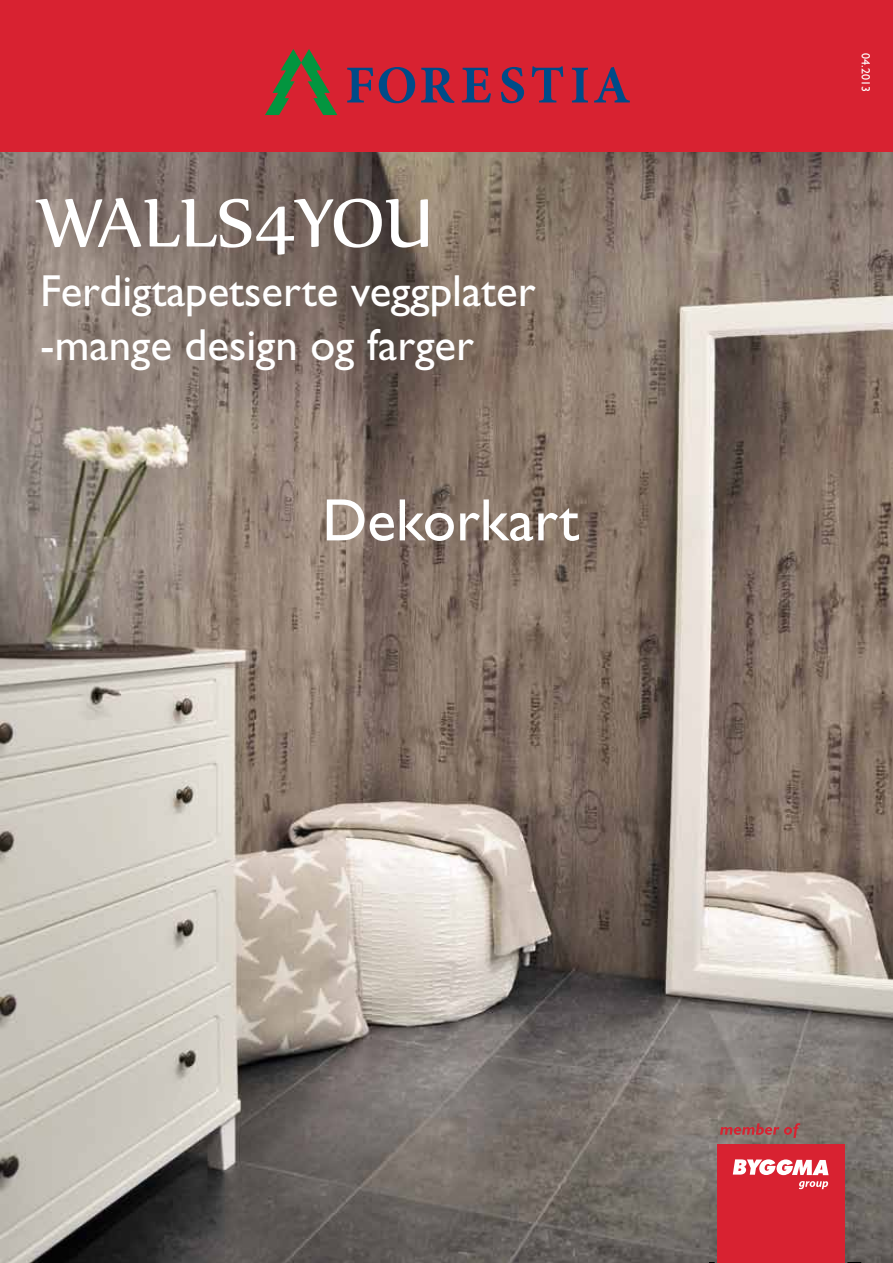
<style>
.page{position:relative;width:893px;height:1263px;background:#fff}
.page>*{position:absolute;margin:0;border:0;box-sizing:border-box;transform-origin:0 0}
.t1{font:82.5px "Nyala";color:#fff}
.t2{font:60px "Gill Sans Std";color:#fff}
.t3{font:45px/54px "Gill Sans Std";color:#fff}
.t4{font:12px "Gill Sans Std";color:#fffffe}
</style>
<div class="page">
<img style="left:1px;top:151px;width:892px;height:1112px">
<div style="left:0;top:0;width:893px;height:151px;background:#d82231"></div>
<svg style="left:265px;top:49px;width:72px;height:66px"></svg>
<svg style="left:347px;top:68px;width:26px;height:34px"></svg>
<svg style="left:379px;top:67px;width:36px;height:36px"></svg>
<svg style="left:421px;top:68px;width:33px;height:35px"></svg>
<svg style="left:462px;top:68px;width:29px;height:34px"></svg>
<svg style="left:501px;top:67px;width:23px;height:36px"></svg>
<svg style="left:532px;top:66px;width:31px;height:36px"></svg>
<svg style="left:572px;top:68px;width:16px;height:34px"></svg>
<svg style="left:594px;top:67px;width:36px;height:35px"></svg>
<div style="left:718px;top:1145px;width:127px;height:118px;background:#d82231"></div>
<svg style="left:733px;top:1159px;width:95px;height:16px"></svg>
<svg style="left:799px;top:1181px;width:29px;height:8px"></svg>
<svg style="left:720px;top:1123px;width:80px;height:15px"></svg>
<svg style="left:847px;top:1262px;width:14px;height:1px"></svg>
<h1 class="t1" style="left:37px;top:173px;width:399px">WALLS4YOU</h1>
<p class="t3" style="left:40px;top:264px;width:497px">Ferdigtapetserte veggplater -mange design og farger</p>
<h2 class="t2" style="left:322px;top:486px;width:258px">Dekorkart</h2>
<p class="t4" style="left:873px;top:53px;width:40px;rotate:90deg">04.2013</p>
</div>
